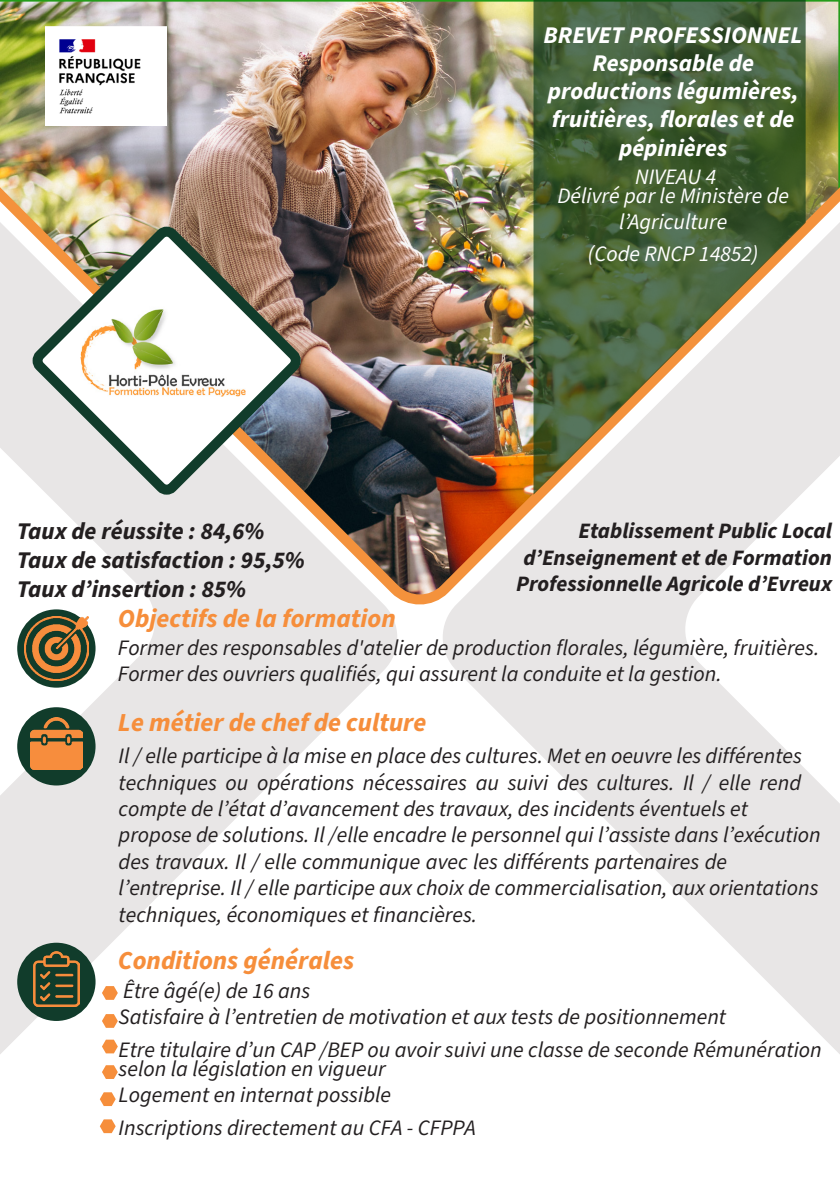
<style>
.page{position:relative;width:840px;height:1191px;background:#fff}
.page>*{position:absolute;margin:0;border:0;box-sizing:border-box;transform-origin:0 0}
.t1{font:italic 700 26px "Source Sans Pro";color:#f68e3b}
.t2{font:italic 700 24px/28.2px "Source Sans Pro";color:#fff;text-align:center}
.t3{font:italic 700 24px/28.8px "Source Sans Pro";color:#231f20}
.t4{font:italic 22px/26.4px "Source Sans Pro";color:#231f20}
.t5{font:italic 700 22px "Source Sans Pro";color:#231f20}
.t6{font:italic 22px/19.2px "Source Sans Pro";color:#fff;text-align:center}
</style>
<div class="page">
<svg style="left:0;top:617px;width:397px;height:437px"></svg>
<svg style="left:0;top:617px;width:159px;height:428px;fill:#e8e6e6"></svg>
<img style="left:0;top:0;width:839px;height:617px">
<div style="left:17px;top:609px;width:78px;height:78px;background:#113c2b;border-radius:50%"></div>
<div style="left:17px;top:707px;width:78px;height:78px;background:#113c2b;border-radius:50%"></div>
<div style="left:17px;top:942px;width:78px;height:79px;background:#113c2b;border-radius:50%"></div>
<svg style="left:533px;top:0;width:272px;height:215px;background:#425e35"></svg>
<img style="left:438px;top:215px;width:242px;height:679px">
<svg style="left:680px;top:207px;width:159px;height:846px;fill:#e8e6e6"></svg>
<img style="left:26px;top:220px;width:281px;height:281px">
<img style="left:24px;top:616px;width:64px;height:64px">
<img style="left:30px;top:717px;width:52px;height:52px">
<img style="left:33px;top:951px;width:47px;height:55px">
<svg style="left:102px;top:986px;width:16px;height:13px"></svg>
<svg style="left:102px;top:1065px;width:16px;height:14px"></svg>
<svg style="left:102px;top:1039px;width:16px;height:14px"></svg>
<svg style="left:100px;top:1119px;width:16px;height:14px"></svg>
<svg style="left:102px;top:1014px;width:16px;height:13px"></svg>
<svg style="left:100px;top:1092px;width:16px;height:14px"></svg>
<img style="left:45px;top:27px;width:122px;height:98px">
<p class="t2" style="left:543px;top:22px;width:260px">BREVET PROFESSIONNEL<br>Responsable de productions légumières, fruitières, florales et de pépinières</p>
<p class="t6" style="left:557px;top:167px;width:233px">NIVEAU 4<br>Délivré par le Ministère de</p>
<p class="t6" style="left:587px;top:206px;width:172px;line-height:32.6px">l’Agriculture<br>(Code RNCP 14852)</p>
<p class="t3" style="left:17px;top:517px;width:289px">Taux de réussite : 84,6%<br>Taux de satisfaction : 95,5%<br>Taux d’insertion : 85%</p>
<p class="t1" style="left:118px;top:600px;width:279px">Objectifs de la formation</p>
<p class="t4" style="left:118px;top:635px;width:702px">Former des responsables d'atelier de production florales, légumière, fruitières.<br>Former des ouvriers qualifiés, qui assurent la conduite et la gestion.</p>
<p class="t1" style="left:118px;top:705px;width:310px">Le métier de chef de culture</p>
<p class="t4" style="left:118px;top:743px;width:703px">Il / elle participe à la mise en place des cultures. Met en oeuvre les différentes techniques ou opérations nécessaires au suivi des cultures. Il / elle rend compte de l’état d’avancement des travaux, des incidents éventuels et propose de solutions. Il /elle encadre le personnel qui l’assiste dans l’exécution des travaux. Il / elle communique avec les différents partenaires de l’entreprise. Il / elle participe aux choix de commercialisation, aux orientations techniques, économiques et financières.</p>
<p class="t1" style="left:118px;top:943px;width:237px">Conditions générales</p>
<p class="t4" style="left:118px;top:978px;width:608px">Être âgé(e) de 16 ans<br>Satisfaire à l’entretien de motivation et aux tests de positionnement</p>
<p class="t4" style="left:118px;top:1040px;width:704px;line-height:19.2px">Etre titulaire d’un CAP /BEP ou avoir suivi une classe de seconde Rémunération selon la législation en vigueur</p>
<p class="t4" style="left:118px;top:1078px;width:358px;line-height:32.8px">Logement en internat possible<br>Inscriptions directement au CFA - CFPPA</p>
<p class="t5" style="left:578px;top:516px;width:255px">Etablissement Public Local</p>
<p class="t5" style="left:523px;top:542px;width:310px">d’Enseignement et de Formation</p>
<p class="t5" style="left:516px;top:569px;width:317px">Professionnelle Agricole d’Evreux</p>
</div>
